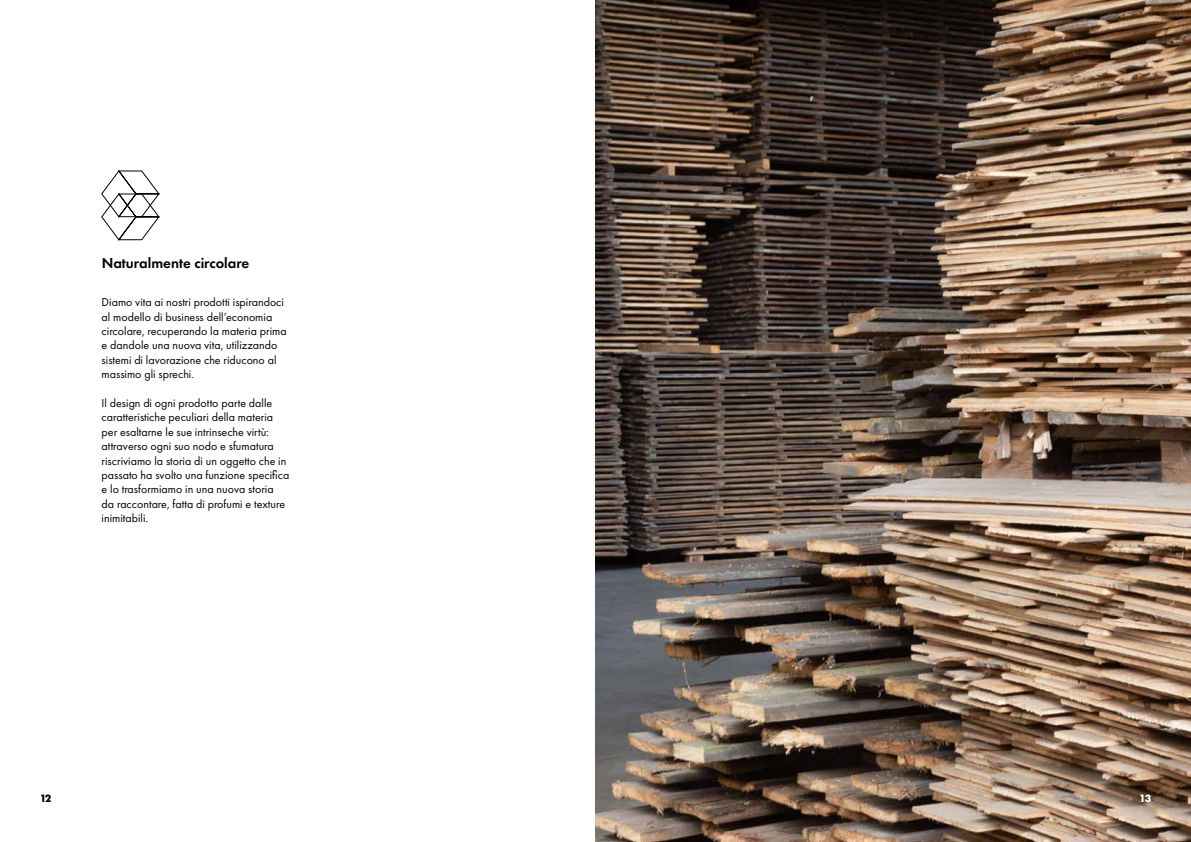
<style>
.page{position:relative;width:1191px;height:842px;background:#fff}
.page>*{position:absolute;margin:0;border:0;box-sizing:border-box;transform-origin:0 0}
.t1{font:600 15px "Futura PT";color:#000}
.t2{font:12px/14.4px "Futura PT";color:#000}
.t3{font:700 11px "Futura PT";color:#000}
.t4{font:700 11px "Futura PT";color:#fff}
</style>
<div class="page">
<img style="left:595px;top:0;width:596px;height:842px">
<svg style="left:101px;top:171px;width:58px;height:69px"></svg>
<p class="t1" style="left:102px;top:254px;width:149px">Naturalmente circolare</p>
<p class="t2" style="left:102px;top:295px;width:187px">Diamo vita ai nostri prodotti ispirandoci al modello di business dell’economia circolare, recuperando la materia prima e dandole una nuova vita, utilizzando sistemi di lavorazione che riducono al massimo gli sprechi.</p>
<p class="t2" style="left:102px;top:396px;width:189px">Il design di ogni prodotto parte dalle caratteristiche peculiari della materia per esaltarne le sue intrinseche virtù: attraverso ogni suo nodo e sfumatura riscriviamo la storia di un oggetto che in passato ha svolto una funzione specifica e lo trasformiamo in una nuova storia da raccontare, fatta di profumi e texture inimitabili.</p>
<p class="t3" style="left:40px;top:791px;width:13px">12</p>
<p class="t4" style="left:1139px;top:791px;width:13px">13</p>
</div>
